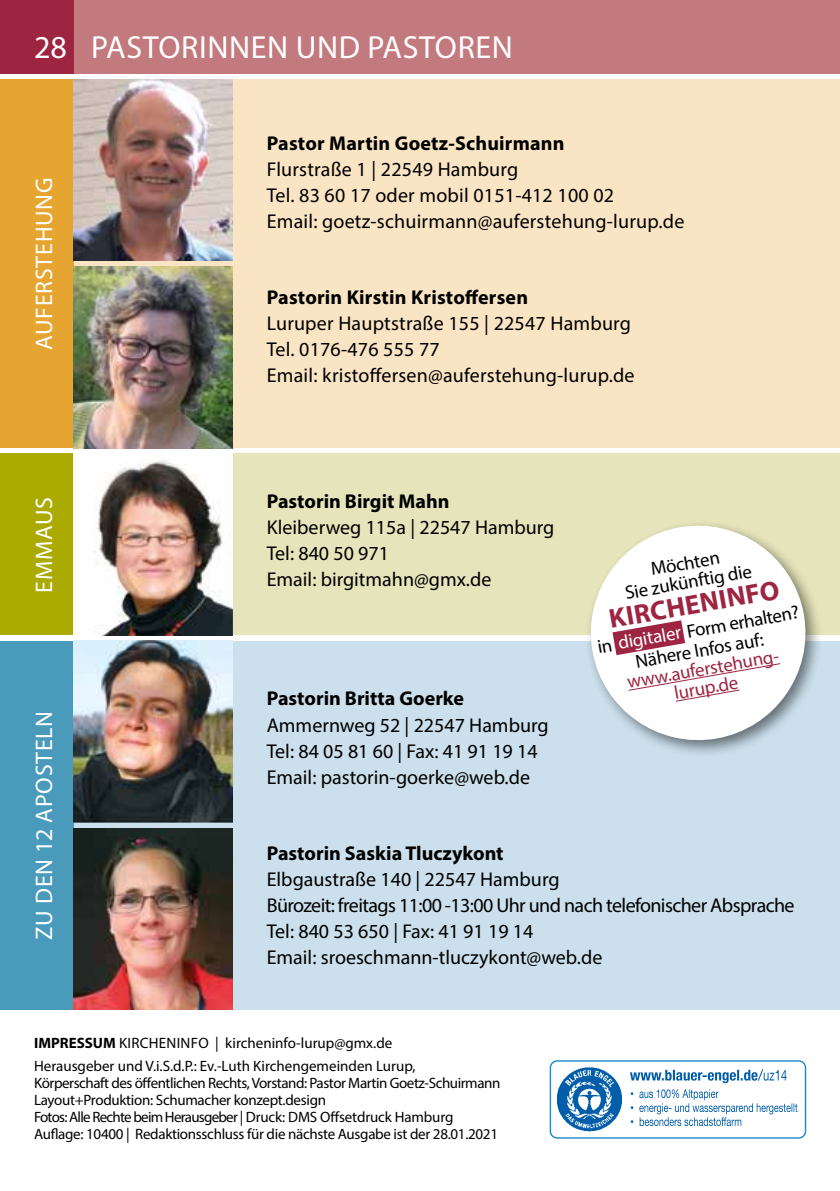
<style>
.page{position:relative;width:840px;height:1191px;background:#fff}
.page>*{position:absolute;margin:0;border:0;box-sizing:border-box;transform-origin:0 0}
.t1{font:32px "Myriad Pro";letter-spacing:.02em;color:#fff}
.t2{font:700 27.2px "Myriad Pro";color:#9d2542}
.t3{font:24px "Myriad Pro";letter-spacing:.03em;color:#fff}
.t4{font:20px/26px "Myriad Pro";color:#000}
.t5{font:700 20px "Myriad Pro";letter-spacing:.005em;color:#000}
.t6{font:18.8px/18.8px "Myriad Pro";color:#000;text-align:center}
.t7{font:18.8px/19px "Myriad Pro";color:#9d2542;text-align:center}
.t8{font:15px/17px "Myriad Pro";letter-spacing:-.02em;color:#000}
.t9{font:15px/22.6px "Myriad Pro";color:#000}
.s1{color:#fff}
.s2{font-weight:700}
</style>
<div class="page">
<div style="left:0;top:0;width:839px;height:74px;background:#c27a7e"></div>
<div style="left:0;top:79px;width:839px;height:369px;background:#f9e4c4"></div>
<div style="left:0;top:454px;width:839px;height:181px;background:#e5e4bb"></div>
<div style="left:0;top:641px;width:839px;height:368px;background:#cbe0ec"></div>
<div style="left:0;top:79px;width:74px;height:369px;background:#e6a530"></div>
<div style="left:0;top:454px;width:74px;height:181px;background:#aa0"></div>
<div style="left:0;top:641px;width:74px;height:368px;background:#499abb"></div>
<div style="left:0;top:0;width:74px;height:74px;background:#9d2542"></div>
<img style="left:74px;top:79px;width:158px;height:182px">
<img style="left:74px;top:454px;width:158px;height:181px">
<img style="left:74px;top:266px;width:158px;height:182px">
<img style="left:74px;top:828px;width:158px;height:181px">
<div style="left:584px;top:519px;width:239px;height:239px;background:#000;opacity:.5"></div>
<svg style="left:584px;top:519px;width:229px;height:229px;fill:#fff"></svg>
<svg style="left:587px;top:605px;width:193px;height:97px"></svg>
<img style="left:556px;top:1067px;width:65px;height:65px">
<div style="left:549px;top:1060px;width:256px;height:78px;border:1px solid #178bcc;border-radius:7px"></div>
<svg style="left:630px;top:1069px;width:156px;height:14px"></svg>
<svg style="left:630px;top:1089px;width:167px;height:37px"></svg>
<img style="left:74px;top:641px;width:158px;height:181px">
<h1 class="t1" style="left:34px;top:28px;width:34px">28</h1>
<h1 class="t1" style="left:91px;top:28px;width:423px">PASTORINNEN UND PASTOREN</h1>
<p class="t3" style="left:29px;top:350px;width:173px;rotate:-90deg">AUFERSTEHUNG</p>
<p class="t5" style="left:266px;top:130px;width:299px">Pastor Martin Goetz-Schuirmann</p>
<p class="t4" style="left:266px;top:156px;width:419px">Flurstraße 1 | 22549 Hamburg<br>Tel. 83 60 17 oder mobil 0151-412 100 02<br>Email: goetz-schuirmann@auferstehung-lurup.de</p>
<p class="t5" style="left:266px;top:284px;width:263px">Pastorin Kirstin Kristoffersen</p>
<p class="t4" style="left:266px;top:310px;width:369px">Luruper Hauptstraße 155 | 22547 Hamburg<br>Tel. 0176-476 555 77<br>Email: kristoffersen@auferstehung-lurup.de</p>
<p class="t3" style="left:29px;top:592px;width:97px;rotate:-90deg">EMMAUS</p>
<p class="t3" style="left:29px;top:939px;width:230px;rotate:-90deg">ZU DEN 12 APOSTELN</p>
<p class="t5" style="left:266px;top:488px;width:184px">Pastorin Birgit Mahn</p>
<p class="t4" style="left:266px;top:514px;width:289px">Kleiberweg 115a | 22547 Hamburg<br>Tel: 840 50 971<br>Email: birgitmahn@gmx.de</p>
<p class="t5" style="left:266px;top:685px;width:199px">Pastorin Britta Goerke</p>
<p class="t4" style="left:266px;top:711px;width:283px">Ammernweg 52 | 22547 Hamburg<br>Tel: 84 05 81 60 | Fax: 41 91 19 14<br>Email: pastorin-goerke@web.de</p>
<p class="t6" style="left:620px;top:565px;width:130px;rotate:-10deg">Möchten<br>Sie zukünftig die</p>
<p class="t6" style="left:633px;top:652px;width:131px;rotate:-10deg">Nähere Infos auf:</p>
<h2 class="t2" style="left:606px;top:601px;width:174px;rotate:-10deg">KIRCHENINFO</h2>
<p class="t6" style="left:595px;top:637px;width:206px;rotate:-10deg">in <span class="s1">digitaler</span> Form erhalten?</p>
<p class="t7" style="left:625px;top:672px;width:159px;rotate:-10deg">www.auferstehung&shy;lurup.de</p>
<p class="t5" style="left:266px;top:839px;width:238px">Pastorin Saskia Tluczykont</p>
<p class="t4" style="left:266px;top:865px;width:529px">Elbgaustraße 140 | 22547 Hamburg<br>Bürozeit: freitags 11:00 -13:00 Uhr und nach telefonischer Absprache Tel: 840 53 650 | Fax: 41 91 19 14<br>Email: sroeschmann-tluczykont@web.de</p>
<p class="t9" style="left:34px;top:1031px;width:383px"><span class="s2">IMPRESSUM</span> KIRCHENINFO | kircheninfo-lurup@gmx.de<br>Herausgeber und V.i.S.d.P.: Ev.-Luth Kirchengemeinden Lurup,</p>
<p class="t8" style="left:34px;top:1073px;width:467px">Körperschaft des öffentlichen Rechts, Vorstand: Pastor Martin Goetz-Schuirmann Layout+Produktion: Schumacher konzept.design<br>Fotos: Alle Rechte beim Herausgeber | Druck: DMS Offsetdruck Hamburg Auflage: 10400 | Redaktionsschluss für die nächste Ausgabe ist der 28.01.2021</p>
</div>
